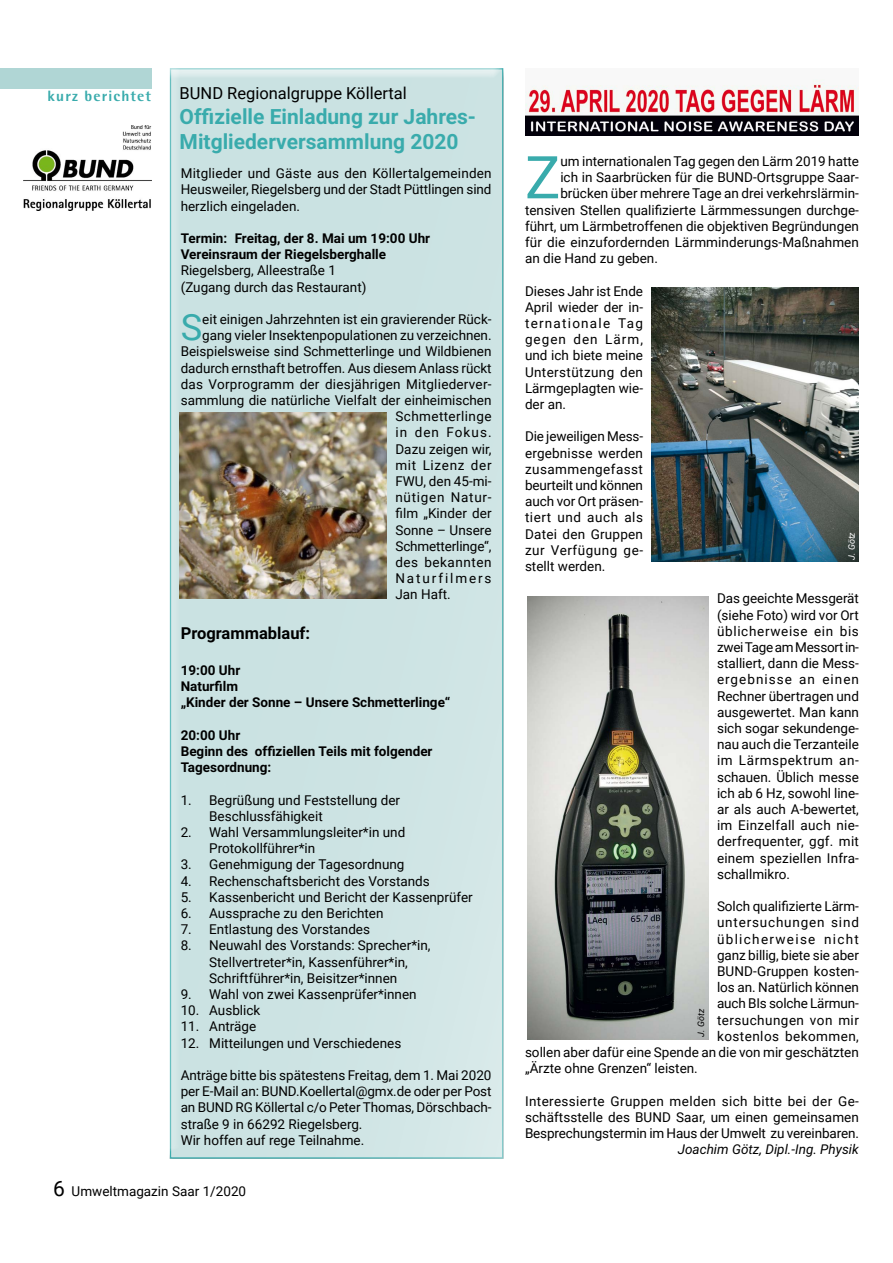
<style>
.page{position:relative;width:893px;height:1263px;background:#fff}
.page>*{position:absolute;margin:0;border:0;box-sizing:border-box;transform-origin:0 0}
.t1{font:59.1px "Roboto";color:#39abac}
.t2{font:36.3px "Roboto";color:#39abac}
.t3{font:700 21px/25.2px "Roboto";color:#39abac}
.t4{font:16.5px "Roboto";color:#000}
.t5{font:700 16.5px "Roboto";color:#000}
.t6{font:800 15px "Agfa Rotis Semisans";letter-spacing:.075em;color:#39abac}
.t7{font:13.5px/16.2px "Roboto";color:#000;text-align:justify}
.t8{font:700 13.5px/16.2px "Roboto";color:#000}
.t9{font:13.5px "Roboto";letter-spacing:.02em;color:#000}
.t10{font:13.5px "Roboto";letter-spacing:.035em;color:#000}
.t11{font:italic 13.5px "Roboto";color:#000}
.t12{font:13.5px "Roboto";letter-spacing:.05em;color:#000}
.t13{font:13.5px "Roboto";letter-spacing:.06em;color:#000}
.t14{font:13.5px "Roboto";letter-spacing:.095em;color:#000}
.t15{font:13.5px "Roboto";letter-spacing:.03em;color:#000}
.t16{font:13.5px "Roboto";letter-spacing:.04em;color:#000}
.t17{font:13.5px "Roboto";letter-spacing:.14em;color:#000}
.t18{font:13.5px "Roboto";letter-spacing:.075em;color:#000}
.t19{font:italic 9px "Roboto";color:#fff}
.t20{font:italic 9px "Roboto";color:#000}
.s1{font-size:21px}
</style>
<div class="page">
<div style="left:0;top:68px;width:151px;height:20px;background:#b0d6d5"></div>
<div style="left:163px;top:61px;width:351px;height:1098px;background:#000;opacity:.75"></div>
<img style="left:180px;top:413px;width:207px;height:185px">
<img style="left:24px;top:125px;width:127px;height:86px">
<img style="left:525px;top:79px;width:334px;height:57px">
<img style="left:652px;top:287px;width:207px;height:275px">
<img style="left:528px;top:596px;width:180px;height:444px">
<p class="t6" style="left:48px;top:87px;width:105px">kurz berichtet</p>
<p class="t4" style="left:180px;top:81px;width:229px">BUND Regionalgruppe Köllertal</p>
<h3 class="t3" style="left:180px;top:103px;width:298px">Offizielle Einladung zur Jahres-<br>Mitgliederversammlung 2020</h3>
<p class="t7" style="left:181px;top:165px;width:312px">Mitglieder und Gäste aus den Köllertalgemeinden Heusweiler, Riegelsberg und der Stadt Püttlingen sind herzlich eingeladen.</p>
<p class="t8" style="left:181px;top:229px;width:251px">Termin: Freitag, der 8. Mai um 19:00 Uhr<br>Vereinsraum der Riegelsberghalle</p>
<p class="t7" style="left:181px;top:262px;width:187px">Riegelsberg, Alleestraße 1 (Zugang durch das Restaurant)</p>
<h2 class="t2" style="left:181px;top:302px;width:23px">S</h2>
<p class="t7" style="left:202px;top:310px;width:291px">eit einigen Jahrzehnten ist ein gravierender Rück-</p>
<p class="t7" style="left:202px;top:327px;width:291px">gang vieler Insektenpopulationen zu verzeichnen.</p>
<p class="t7" style="left:181px;top:343px;width:312px">Beispielsweise sind Schmetterlinge und Wildbienen</p>
<p class="t7" style="left:181px;top:359px;width:312px">dadurch ernsthaft betroffen. Aus diesem Anlass rückt</p>
<p class="t9" style="left:181px;top:374px;width:312px">das Vorprogramm der diesjährigen Mitgliederver-</p>
<p class="t7" style="left:181px;top:391px;width:312px">sammlung die natürliche Vielfalt der einheimischen</p>
<p class="t15" style="left:395px;top:407px;width:98px">Schmetterlinge</p>
<p class="t18" style="left:395px;top:423px;width:98px">in den Fokus.</p>
<p class="t7" style="left:395px;top:440px;width:98px">Dazu zeigen wir,</p>
<p class="t12" style="left:395px;top:455px;width:98px">mit Lizenz der</p>
<p class="t7" style="left:395px;top:472px;width:98px">FWU, den 45-mi-</p>
<p class="t12" style="left:395px;top:488px;width:98px">nütigen Natur-</p>
<p class="t7" style="left:395px;top:505px;width:98px">film „Kinder der</p>
<p class="t7" style="left:395px;top:521px;width:98px">Sonne – Unsere</p>
<p class="t7" style="left:395px;top:537px;width:98px">Schmetterlinge“,</p>
<p class="t16" style="left:395px;top:553px;width:98px">des bekannten</p>
<p class="t17" style="left:395px;top:569px;width:98px">Naturfilmers</p>
<p class="t7" style="left:395px;top:586px;width:57px">Jan Haft.</p>
<p class="t5" style="left:181px;top:621px;width:131px">Programmablauf:</p>
<p class="t8" style="left:181px;top:661px;width:271px">19:00 Uhr<br>Naturfilm<br>„Kinder der Sonne – Unsere Schmetterlinge“</p>
<p class="t8" style="left:181px;top:726px;width:253px">20:00 Uhr<br>Beginn des offiziellen Teils mit folgender<br>Tagesordnung:</p>
<p class="t7" style="left:209px;top:791px;width:192px;text-indent:-28px">1. Begrüßung und Feststellung der<br>Beschlussfähigkeit</p>
<p class="t7" style="left:209px;top:823px;width:198px;text-indent:-28px">2. Wahl Versammlungsleiter*in und<br>Protokollführer*in</p>
<p class="t7" style="left:181px;top:856px;width:225px">3. Genehmigung der Tagesordnung</p>
<p class="t7" style="left:181px;top:872px;width:251px">4. Rechenschaftsbericht des Vorstands</p>
<p class="t7" style="left:181px;top:888px;width:293px">5. Kassenbericht und Bericht der Kassenprüfer</p>
<p class="t7" style="left:181px;top:904px;width:204px">6. Aussprache zu den Berichten</p>
<p class="t7" style="left:181px;top:921px;width:191px">7. Entlastung des Vorstandes</p>
<p class="t7" style="left:181px;top:937px;width:251px;text-align:center">8. Neuwahl des Vorstands: Sprecher*in,<br>Stellvertreter*in, Kassenführer*in,<br>Schriftführer*in, Beisitzer*innen</p>
<p class="t7" style="left:181px;top:985px;width:237px">9. Wahl von zwei Kassenprüfer*innen</p>
<p class="t7" style="left:181px;top:1002px;width:81px">10. Ausblick</p>
<p class="t7" style="left:181px;top:1018px;width:77px">11. Anträge</p>
<p class="t7" style="left:181px;top:1034px;width:222px">12. Mitteilungen und Verschiedenes</p>
<p class="t7" style="left:181px;top:1066px;width:312px;text-align:left">Anträge bitte bis spätestens Freitag, dem 1. Mai 2020 per E-Mail an: BUND.Koellertal@gmx.de oder per Post an BUND RG Köllertal c/o Peter Thomas, Dörschbach&shy;straße 9 in 66292 Riegelsberg.<br>Wir hoffen auf rege Teilnahme.</p>
<p class="t7" style="left:53px;top:1182px;width:195px"><span class="s1">6</span> Umweltmagazin Saar 1/2020</p>
<h1 class="t1" style="left:525px;top:136px;width:37px">Z</h1>
<p class="t7" style="left:560px;top:153px;width:300px">um internationalen Tag gegen den Lärm 2019 hatte</p>
<p class="t7" style="left:560px;top:169px;width:300px">ich in Saarbrücken für die BUND-Ortsgruppe Saar-</p>
<p class="t7" style="left:560px;top:185px;width:300px">brücken über mehrere Tage an drei verkehrslärmin-</p>
<p class="t7" style="left:525px;top:201px;width:335px">tensiven Stellen qualifizierte Lärmmessungen durchge-</p>
<p class="t7" style="left:525px;top:217px;width:335px">führt, um Lärmbetroffenen die objektiven Begründungen</p>
<p class="t7" style="left:525px;top:234px;width:335px">für die einzufordernden Lärmminderungs-Maßnahmen</p>
<p class="t7" style="left:525px;top:250px;width:134px">an die Hand zu geben.</p>
<p class="t7" style="left:525px;top:282px;width:120px">Dieses Jahr ist Ende April wieder der in&shy;ternationale Tag gegen den Lärm, und ich biete meine Unterstützung den Lärmgeplagten wie&shy;der an.</p>
<p class="t7" style="left:525px;top:428px;width:120px">Die jeweiligen Mess&shy;ergebnisse werden zusammengefasst beurteilt und können auch vor Ort präsen&shy;tiert und auch als Datei den Gruppen zur Verfügung ge&shy;stellt werden.</p>
<p class="t7" style="left:717px;top:590px;width:143px">Das geeichte Messgerät (siehe Foto) wird vor Ort üblicherweise ein bis zwei Tage am Messort in&shy;stalliert, dann die Mess&shy;ergebnisse an einen Rechner übertragen und ausgewertet. Man kann sich sogar sekundenge&shy;nau auch die Terzanteile im Lärmspektrum an&shy;schauen. Üblich messe ich ab 6 Hz, sowohl line&shy;ar als auch A-bewertet, im Einzelfall auch nie&shy;derfrequenter, ggf. mit einem speziellen Infra&shy;schallmikro.</p>
<p class="t7" style="left:717px;top:898px;width:143px">Solch qualifizierte Lärm-</p>
<p class="t13" style="left:717px;top:913px;width:143px">untersuchungen sind</p>
<p class="t14" style="left:717px;top:929px;width:143px">üblicherweise nicht</p>
<p class="t7" style="left:717px;top:946px;width:143px">ganz billig, biete sie aber</p>
<p class="t7" style="left:717px;top:963px;width:143px">BUND-Gruppen kosten-</p>
<p class="t7" style="left:717px;top:979px;width:143px">los an. Natürlich können</p>
<p class="t7" style="left:717px;top:995px;width:143px">auch BIs solche Lärmun-</p>
<p class="t10" style="left:717px;top:1010px;width:143px">tersuchungen von mir</p>
<p class="t10" style="left:717px;top:1026px;width:143px">kostenlos bekommen,</p>
<p class="t7" style="left:525px;top:1044px;width:335px">sollen aber dafür eine Spende an die von mir geschätzten</p>
<p class="t7" style="left:525px;top:1060px;width:174px">„Ärzte ohne Grenzen“ leisten.</p>
<p class="t7" style="left:525px;top:1092px;width:335px">Interessierte Gruppen melden sich bitte bei der Ge&shy;schäftsstelle des BUND Saar, um einen gemeinsamen Besprechungstermin im Haus der Umwelt zu vereinbaren.</p>
<p class="t11" style="left:678px;top:1140px;width:183px">Joachim Götz, Dipl.-Ing. Physik</p>
<p class="t19" style="left:845px;top:560px;width:29px;rotate:-90deg">J. Götz</p>
<p class="t20" style="left:695px;top:1036px;width:29px;rotate:-90deg">J. Götz</p>
</div>
